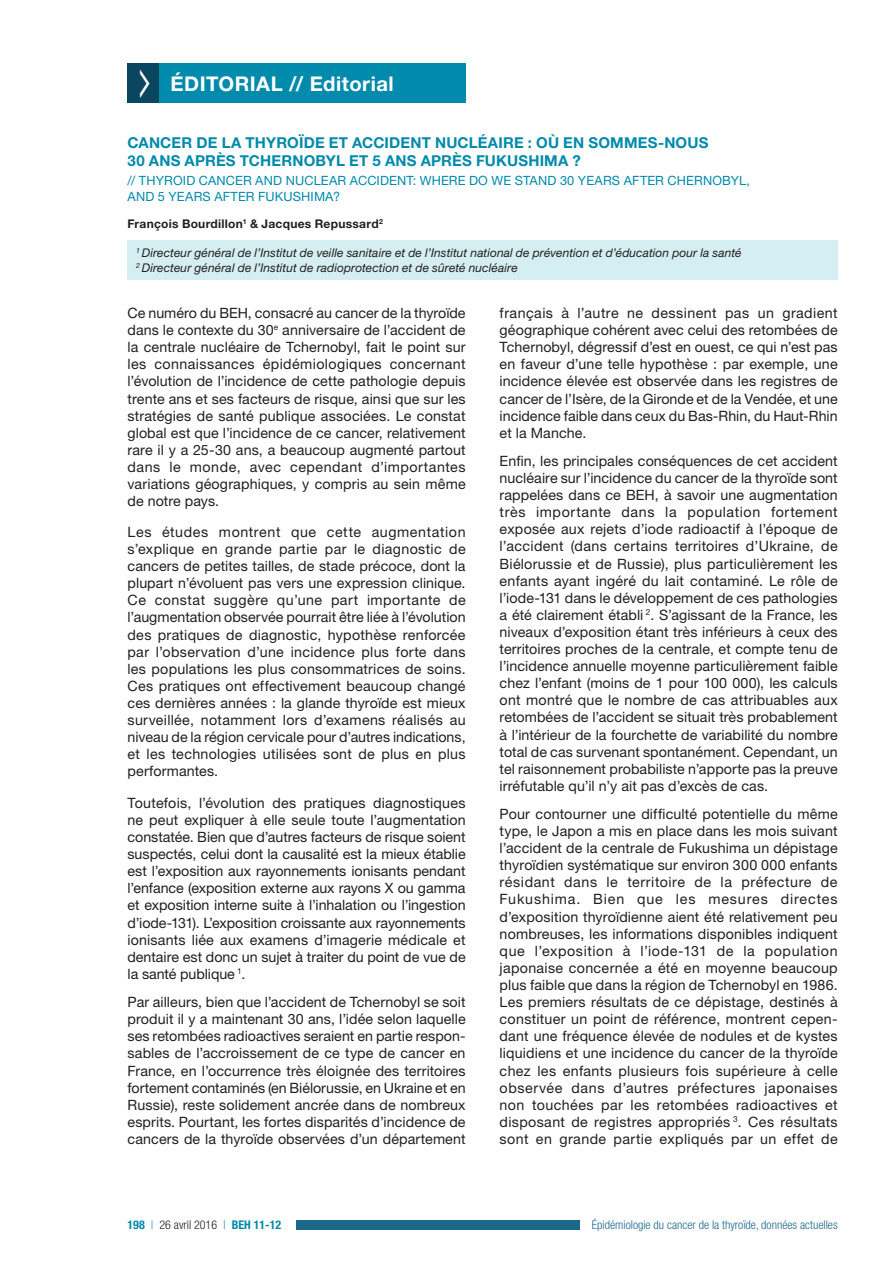
<style>
.page{position:relative;width:893px;height:1263px;background:#fff}
.page>*{position:absolute;margin:0;border:0;box-sizing:border-box;transform-origin:0 0}
.t1{font:700 20.25px "Helvetica Neue LT Std";letter-spacing:.025em;color:#fff}
.t2{font:700 15px/18px "Helvetica Neue LT Std";letter-spacing:.01em;color:#008aac}
.t3{font:14.25px/17.1px "Helvetica Neue LT Std";letter-spacing:.01em;color:#231f20;text-align:justify}
.t4{font:12.75px/15.3px "Helvetica Neue LT Std";letter-spacing:.01em;color:#008aac}
.t5{font:italic 12px/14.4px "Helvetica Neue LT Std";letter-spacing:.005em;color:#231f20}
.t6{font:300 condensed 12px "Helvetica Neue LT Std";color:#1c6889}
.t7{font:700 12px "Helvetica Neue LT Std";letter-spacing:.025em;color:#231f20}
.t8{font:700 condensed 12px "Helvetica Neue LT Std";color:#008aac}
.s1{font-weight:300}
.s2{font-weight:300;color:#231f20}
</style>
<div class="page">
<div style="left:285px;top:1220px;width:295px;height:10px;background:#1c6889"></div>
<div style="left:283px;top:1219px;width:13px;height:12px;background:#fff"></div>
<div style="left:128px;top:64px;width:34px;height:39px;background:#0b4660"></div>
<div style="left:159px;top:64px;width:307px;height:39px;background:#008aac"></div>
<div style="left:128px;top:240px;width:710px;height:40px;background:#d5eef2"></div>
<h1 class="t1" style="left:171px;top:71px;width:225px">ÉDITORIAL // Editorial</h1>
<p class="t2" style="left:128px;top:133px;width:582px">CANCER DE LA THYROÏDE ET ACCIDENT NUCLÉAIRE : OÙ EN SOMMES-NOUS<br>30 ANS APRÈS TCHERNOBYL ET 5 ANS APRÈS FUKUSHIMA ?</p>
<p class="t4" style="left:128px;top:173px;width:624px">// THYROID CANCER AND NUCLEAR ACCIDENT: WHERE DO WE STAND 30 YEARS AFTER CHERNOBYL,<br>AND 5 YEARS AFTER FUKUSHIMA?</p>
<p class="t7" style="left:128px;top:216px;width:257px">François Bourdillon<sup>1</sup> &amp; Jacques Repussard<sup>2</sup></p>
<p class="t5" style="left:136px;top:246px;width:607px"><sup>1</sup> Directeur général de l’Institut de veille sanitaire et de l’Institut national de prévention et d’éducation pour la santé<br><sup>2</sup> Directeur général de l’Institut de radioprotection et de sûreté nucléaire</p>
<p class="t3" style="left:128px;top:304px;width:340px">Ce numéro du BEH, consacré au cancer de la thyroïde dans le contexte du 30<sup>e</sup> anniversaire de l’accident de la centrale nucléaire de Tchernobyl, fait le point sur les connaissances épidémiologiques concernant l’évolution de l’incidence de cette pathologie depuis trente ans et ses facteurs de risque, ainsi que sur les stratégies de santé publique associées. Le constat global est que l’incidence de ce cancer, relativement rare il y a 25-30 ans, a beaucoup augmenté partout dans le monde, avec cependant d’importantes variations géographiques, y compris au sein même de notre pays.</p>
<p class="t3" style="left:128px;top:523px;width:340px">Les études montrent que cette augmentation s’explique en grande partie par le diagnostic de cancers de petites tailles, de stade précoce, dont la plupart n’évoluent pas vers une expression clinique.<br>Ce constat suggère qu’une part importante de l’augmentation observée pourrait être liée à l’évolution des pratiques de diagnostic, hypothèse renforcée par l’observation d’une incidence plus forte dans les populations les plus consommatrices de soins.<br>Ces pratiques ont effectivement beaucoup changé ces dernières années : la glande thyroïde est mieux surveillée, notamment lors d’examens réalisés au niveau de la région cervicale pour d’autres indications, et les technologies utilisées sont de plus en plus performantes.</p>
<p class="t3" style="left:128px;top:794px;width:340px">Toutefois, l’évolution des pratiques diagnostiques ne peut expliquer à elle seule toute l’augmentation constatée. Bien que d’autres facteurs de risque soient suspectés, celui dont la causalité est la mieux établie est l’exposition aux rayonnements ionisants pendant l’enfance (exposition externe aux rayons X ou gamma et exposition interne suite à l’inhalation ou l’ingestion d’iode-131). L’exposition croissante aux rayonnements ionisants liée aux examens d’imagerie médicale et dentaire est donc un sujet à traiter du point de vue de la santé publique <sup>1</sup>.</p>
<p class="t3" style="left:128px;top:993px;width:340px">Par ailleurs, bien que l’accident de Tchernobyl se soit produit il y a maintenant 30 ans, l’idée selon laquelle ses retombées radioactives seraient en partie respon&shy;sables de l’accroissement de ce type de cancer en France, en l’occurrence très éloignée des territoires fortement contaminés (en Biélorussie, en Ukraine et en Russie), reste solidement ancrée dans de nombreux esprits. Pourtant, les fortes disparités d’incidence de cancers de la thyroïde observées d’un département</p>
<p class="t3" style="left:500px;top:304px;width:340px">français à l’autre ne dessinent pas un gradient géographique cohérent avec celui des retombées de Tchernobyl, dégressif d’est en ouest, ce qui n’est pas en faveur d’une telle hypothèse : par exemple, une incidence élevée est observée dans les registres de cancer de l’Isère, de la Gironde et de la Vendée, et une incidence faible dans ceux du Bas-Rhin, du Haut-Rhin et la Manche.</p>
<p class="t3" style="left:500px;top:452px;width:340px">Enfin, les principales conséquences de cet accident nucléaire sur l’incidence du cancer de la thyroïde sont rappelées dans ce BEH, à savoir une augmentation très importante dans la population fortement exposée aux rejets d’iode radioactif à l’époque de l’accident (dans certains territoires d’Ukraine, de Biélorussie et de Russie), plus particulièrement les enfants ayant ingéré du lait contaminé. Le rôle de l’iode-131 dans le développement de ces pathologies a été clairement établi <sup>2</sup>. S’agissant de la France, les niveaux d’exposition étant très inférieurs à ceux des territoires proches de la centrale, et compte tenu de l’incidence annuelle moyenne particulièrement faible chez l’enfant (moins de 1 pour 100 000), les calculs ont montré que le nombre de cas attribuables aux retombées de l’accident se situait très probablement à l’intérieur de la fourchette de variabilité du nombre total de cas survenant spontanément. Cependant, un tel raisonnement probabiliste n’apporte pas la preuve irréfutable qu’il n’y ait pas d’excès de cas.</p>
<p class="t3" style="left:500px;top:805px;width:340px">Pour contourner une difficulté potentielle du même type, le Japon a mis en place dans les mois suivant l’accident de la centrale de Fukushima un dépistage thyroïdien systématique sur environ 300 000 enfants résidant dans le territoire de la préfecture de Fukushima. Bien que les mesures directes d’exposition thyroïdienne aient été relativement peu nombreuses, les informations disponibles indiquent que l’exposition à l’iode-131 de la population japonaise concernée a été en moyenne beaucoup plus faible que dans la région de Tchernobyl en 1986.<br>Les premiers résultats de ce dépistage, destinés à constituer un point de référence, montrent cepen&shy;dant une fréquence élevée de nodules et de kystes liquidiens et une incidence du cancer de la thyroïde chez les enfants plusieurs fois supérieure à celle observée dans d’autres préfectures japonaises non touchées par les retombées radioactives et disposant de registres appropriés <sup>3</sup>. Ces résultats sont en grande partie expliqués par un effet de</p>
<p class="t8" style="left:128px;top:1218px;width:155px">198 <span class="s1">|</span> <span class="s2">26 avril 2016</span> <span class="s1">|</span> BEH 11-12</p>
<p class="t6" style="left:592px;top:1218px;width:247px">Épidémiologie du cancer de la thyroïde, données actuelles</p>
</div>
